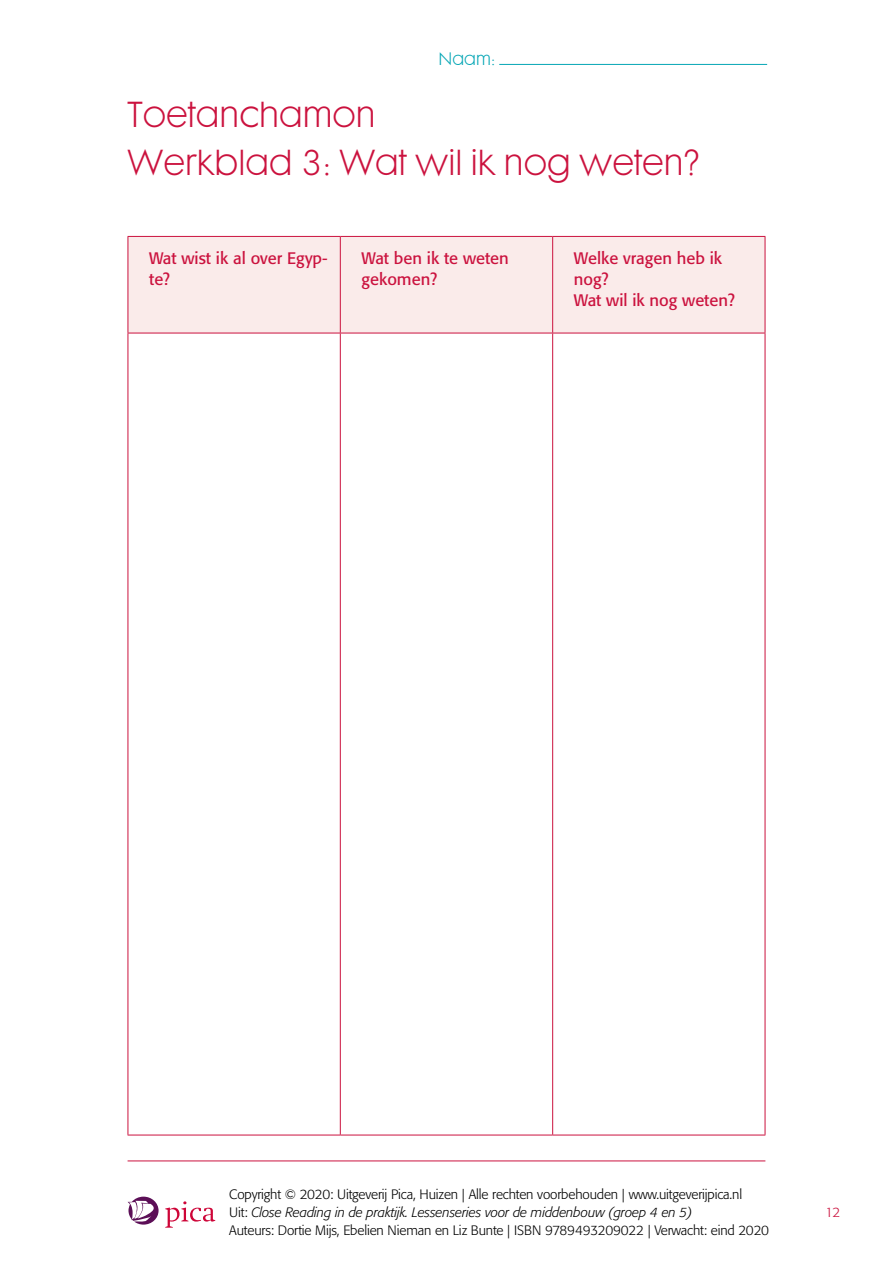
<style>
.page{position:relative;width:893px;height:1263px;background:#fff}
.page>*{position:absolute;margin:0;border:0;box-sizing:border-box;transform-origin:0 0}
.t1{font:33px/48px "Cg Futura Maxi Lt";color:#cb123e}
.t2{font:16.5px/21px "Formata";color:#cb123e}
.t3{font:16.5px "Cg Futura Maxi Lt";color:#05a6b5}
.t4{font:300 13.5px/18px "Formata";letter-spacing:-.01em;color:#000}
.t5{font:300 13.5px "Formata";color:#cb123e}
.s1{font-style:italic}
</style>
<div class="page">
<hr style="left:128px;top:1160px;width:637px;height:1px;background:#cb123e">
<svg style="left:165px;top:1201px;width:50px;height:27px"></svg>
<svg style="left:128px;top:1196px;width:31px;height:28px"></svg>
<div style="left:129px;top:237px;width:636px;height:96px;background:#faebea"></div>
<hr style="left:128px;top:236px;width:212px;height:1px;background:#cb123e">
<hr style="left:128px;top:237px;width:1px;height:96px;background:#cb123e">
<hr style="left:340px;top:236px;width:213px;height:1px;background:#cb123e">
<hr style="left:340px;top:237px;width:1px;height:96px;background:#cb123e">
<hr style="left:553px;top:236px;width:212px;height:1px;background:#cb123e">
<hr style="left:552px;top:237px;width:1px;height:96px;background:#cb123e">
<hr style="left:765px;top:237px;width:1px;height:96px;background:#cb123e">
<hr style="left:128px;top:333px;width:212px;height:1px;background:#cb123e">
<hr style="left:128px;top:333px;width:1px;height:802px;background:#cb123e">
<hr style="left:340px;top:333px;width:213px;height:1px;background:#cb123e">
<hr style="left:340px;top:333px;width:1px;height:802px;background:#cb123e">
<hr style="left:553px;top:333px;width:212px;height:1px;background:#cb123e">
<hr style="left:552px;top:333px;width:1px;height:802px;background:#cb123e">
<hr style="left:765px;top:333px;width:1px;height:802px;background:#cb123e">
<hr style="left:128px;top:1135px;width:212px;height:1px;background:#cb123e">
<hr style="left:340px;top:1135px;width:213px;height:1px;background:#cb123e">
<hr style="left:553px;top:1135px;width:212px;height:1px;background:#cb123e">
<hr style="left:499px;top:64px;width:268px;height:1px;background:#05a6b5">
<p class="t3" style="left:439px;top:48px;width:58px">Naam:</p>
<h1 class="t1" style="left:128px;top:92px;width:573px">Toetanchamon<br>Werkblad 3: Wat wil ik nog weten?</h1>
<p class="t2" style="left:149px;top:248px;width:180px">Wat wist ik al over Egyp&shy;te?</p>
<p class="t2" style="left:362px;top:248px;width:149px">Wat ben ik te weten gekomen?</p>
<p class="t2" style="left:574px;top:248px;width:162px">Welke vragen heb ik nog?<br>Wat wil ik nog weten?</p>
<p class="t4" style="left:229px;top:1185px;width:541px">Copyright © 2020: Uitgeverij Pica, Huizen | Alle rechten voorbehouden | www.uitgeverijpica.nl<br>Uit: <span class="s1">Close Reading in de praktijk. Lessenseries voor de middenbouw (groep 4 en 5)<br></span>Auteurs: Dortie Mijs, Ebelien Nieman en Liz Bunte | ISBN 9789493209022 | Verwacht: eind 2020</p>
<p class="t5" style="left:825px;top:1204px;width:17px">12</p>
</div>
